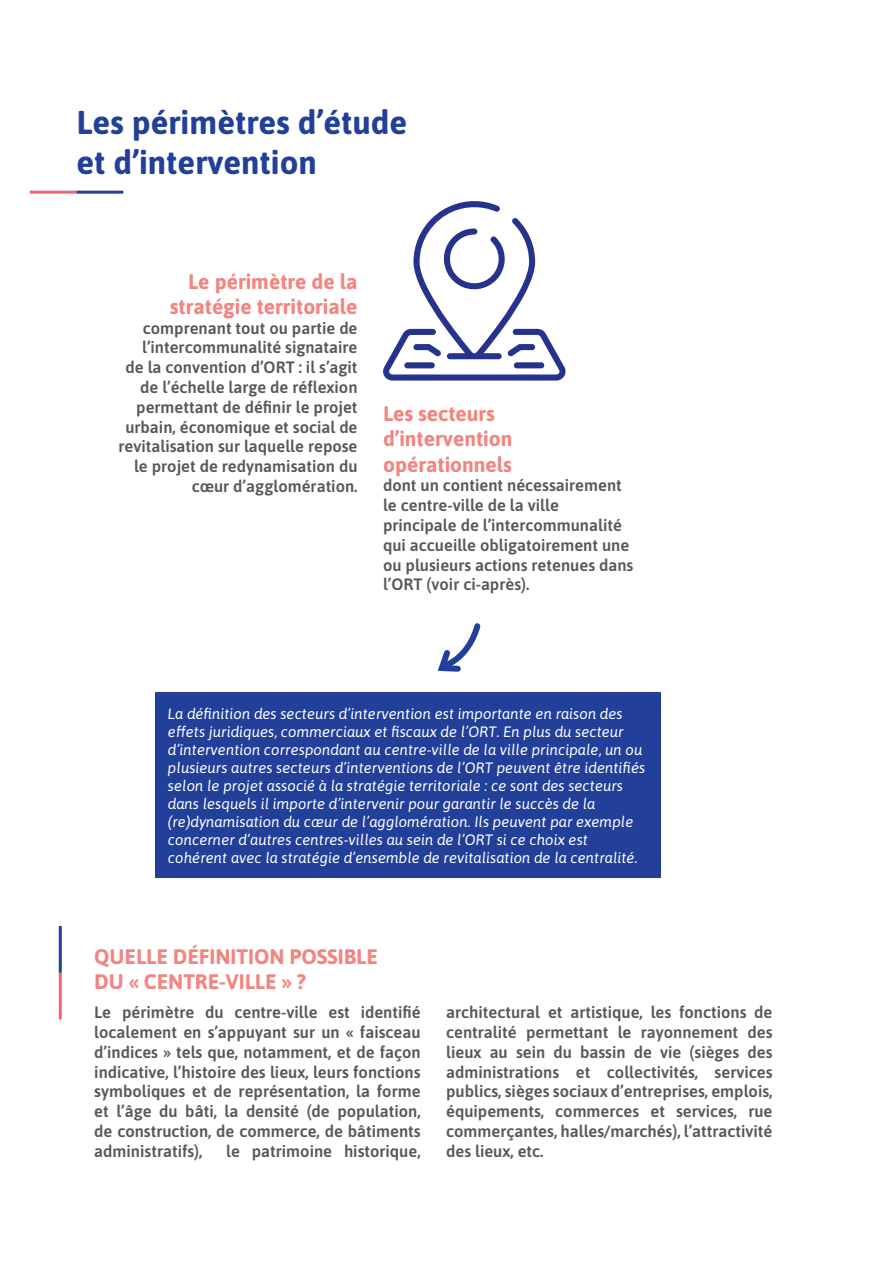
<style>
.page{position:relative;width:893px;height:1263px;background:#fff}
.page>*{position:absolute;margin:0;border:0;box-sizing:border-box;transform-origin:0 0}
.t1{font:700 33px/39.6px "Asap";color:#223f99}
.t2{font:700 21px/25.2px "Asap";color:#f38480}
.t3{font:600 16.5px/19.8px "Asap";color:#57585a;text-align:justify}
.t4{font:italic 15px/18px "Asap";color:#fff}
</style>
<div class="page">
<hr style="left:30px;top:191px;width:47px;height:3px;background:#f1666a">
<hr style="left:77px;top:191px;width:46px;height:3px;background:#223f99">
<svg style="left:383px;top:201px;width:183px;height:180px"></svg>
<div style="left:404px;top:362px;width:31px;height:6px;background:#26338c;border-radius:3px"></div>
<div style="left:155px;top:692px;width:506px;height:185px;background:#223f99"></div>
<svg style="left:437px;top:623px;width:44px;height:49px"></svg>
<hr style="left:59px;top:973px;width:3px;height:46px;background:#f1666a">
<hr style="left:59px;top:926px;width:3px;height:47px;background:#223f99">
<h1 class="t1" style="left:77px;top:101px;width:332px">Les périmètres d’étude et d’intervention</h1>
<p class="t2" style="left:170px;top:268px;width:189px;text-align:right">Le périmètre de la stratégie territoriale</p>
<p class="t3" style="left:118px;top:317px;width:241px;text-align:right">comprenant tout ou partie de l’intercommunalité signataire<br>de la convention d’ORT : il s’agit de l’échelle large de réflexion permettant de définir le projet urbain, économique et social de revitalisation sur laquelle repose le projet de redynamisation du cœur d’agglomération.</p>
<p class="t2" style="left:383px;top:400px;width:131px">Les secteurs d’intervention opérationnels</p>
<p class="t3" style="left:383px;top:475px;width:252px;text-align:left">dont un contient nécessairement le centre-ville de la ville principale de l’intercommunalité qui accueille obligatoirement une ou plusieurs actions retenues dans l’ORT (voir ci-après).</p>
<p class="t4" style="left:168px;top:704px;width:479px">La définition des secteurs d’intervention est importante en raison des effets juridiques, commerciaux et fiscaux de l’ORT. En plus du secteur d’intervention correspondant au centre-ville de la ville principale, un ou plusieurs autres secteurs d’interventions de l’ORT peuvent être identifiés selon le projet associé à la stratégie territoriale : ce sont des secteurs dans lesquels il importe d’intervenir pour garantir le succès de la (re)dynamisation du cœur de l’agglomération. Ils peuvent par exemple concerner d’autres centres-villes au sein de l’ORT si ce choix est cohérent avec la stratégie d’ensemble de revitalisation de la centralité.</p>
<p class="t2" style="left:94px;top:943px;width:285px">QUELLE DÉFINITION POSSIBLE<br>DU « CENTRE-VILLE » ?</p>
<p class="t3" style="left:94px;top:1002px;width:328px">Le périmètre du centre-ville est identifié localement en s’appuyant sur un « faisceau d’indices » tels que, notamment, et de façon indicative, l’histoire des lieux, leurs fonctions symboliques et de représentation, la forme et l’âge du bâti, la densité (de population, de construction, de commerce, de bâtiments administratifs),</p>
<p class="t3" style="left:226px;top:1140px;width:196px">le patrimoine historique,</p>
<p class="t3" style="left:446px;top:1002px;width:328px">architectural et artistique, les fonctions de centralité permettant le rayonnement des lieux au sein du bassin de vie (sièges des administrations et collectivités, services publics, sièges sociaux d’entreprises, emplois, équipements, commerces et services, rue commerçantes, halles/marchés), l’attractivité des lieux, etc.</p>
</div>
